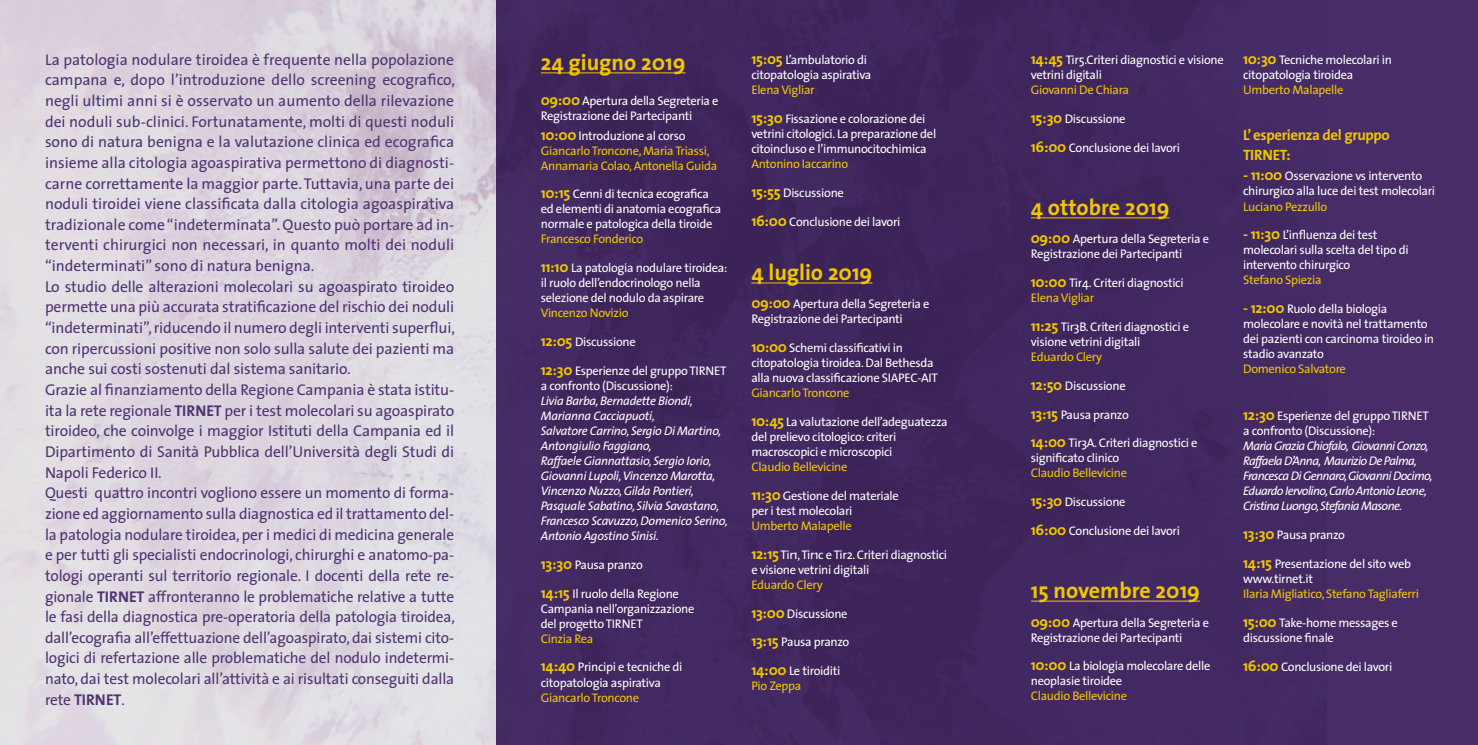
<style>
.page{position:relative;width:1478px;height:745px;background:#fff}
.page>*{position:absolute;margin:0;border:0;box-sizing:border-box;transform-origin:0 0}
.t1{font:700 22.5px "The Sans";color:#efc600}
.t2{font:15.62px/20.6px "The Sans";letter-spacing:-.01em;color:#503372}
.t3{font:700 15px/20px "The Sans";letter-spacing:-.025em;color:#efc600}
.t4{font:12.5px/15px "The Sans";letter-spacing:-.025em;color:#fff}
.t5{font:12.5px/15px "The Sans";letter-spacing:-.025em;color:#efc600}
.t6{font:italic 12.5px/15px "The Sans";letter-spacing:-.025em;color:#fff}
.t7{font:italic 12.5px/15px "The Sans";letter-spacing:-.05em;color:#fff}
.s1{font-weight:700}
.s2{font-weight:700;font-size:15px;color:#efc600}
.s3{font-weight:700;font-size:15px}
.s4{color:#fff}
.s5{color:#efc600}
</style>
<div class="page">
<div style="left:496px;top:0;width:982px;height:744px;background:#422861"></div>
<hr style="left:541px;top:73px;width:144px;height:1px;background:#efc600">
<hr style="left:751px;top:282px;width:121px;height:1px;background:#efc600">
<hr style="left:1031px;top:217px;width:138px;height:1px;background:#efc600">
<hr style="left:1031px;top:600px;width:169px;height:1px;background:#efc600">
<p class="t2" style="left:45px;top:48px;width:411px">La patologia nodulare tiroidea è frequente nella popolazione campana e, dopo l’introduzione dello screening ecografico, negli ultimi anni si è osservato un aumento della rilevazione dei noduli sub-clinici. Fortunatamente, molti di questi noduli sono di natura benigna e la valutazione clinica ed ecografica insieme alla citologia agoaspirativa permettono di diagnosti&shy;carne correttamente la maggior parte. Tuttavia, una parte dei noduli tiroidei viene classificata dalla citologia agoaspirativa tradizionale come “indeterminata”. Questo può portare ad in&shy;terventi chirurgici non necessari, in quanto molti dei noduli “indeterminati” sono di natura benigna.<br>Lo studio delle alterazioni molecolari su agoaspirato tiroideo permette una più accurata stratificazione del rischio dei noduli “indeterminati”, riducendo il numero degli interventi superflui, con ripercussioni positive non solo sulla salute dei pazienti ma anche sui costi sostenuti dal sistema sanitario.<br>Grazie al finanziamento della Regione Campania è stata istitu&shy;ita la rete regionale <span class="s1">TIRNET</span> per i test molecolari su agoaspirato tiroideo, che coinvolge i maggior Istituti della Campania ed il Dipartimento di Sanità Pubblica dell’Università degli Studi di Napoli Federico II.<br>Questi quattro incontri vogliono essere un momento di forma&shy;zione ed aggiornamento sulla diagnostica ed il trattamento del&shy;la patologia nodulare tiroidea, per i medici di medicina generale e per tutti gli specialisti endocrinologi, chirurghi e anatomo-pa&shy;tologi operanti sul territorio regionale. I docenti della rete re&shy;gionale <span class="s1">TIRNET</span> affronteranno le problematiche relative a tutte le fasi della diagnostica pre-operatoria della patologia tiroidea, dall’ecografia all’effettuazione dell’agoaspirato, dai sistemi cito&shy;logici di refertazione alle problematiche del nodulo indetermi&shy;nato, dai test molecolari all’attività e ai risultati conseguiti dalla rete <span class="s1">TIRNET</span>.</p>
<h1 class="t1" style="left:541px;top:43px;width:146px">24 giugno 2019</h1>
<p class="t4" style="left:541px;top:92px;width:179px"><span class="s2">09:00</span> Apertura della Segreteria e<br>Registrazione dei Partecipanti</p>
<p class="t5" style="left:541px;top:127px;width:178px"><span class="s3">10:00</span> <span class="s4">Introduzione al corso<br></span>Giancarlo Troncone, Maria Triassi,<br>Annamaria Colao, Antonella Guida</p>
<p class="t4" style="left:541px;top:186px;width:182px"><span class="s2">10:15</span> Cenni di tecnica ecografica ed elementi di anatomia ecografica normale e patologica della tiroide</p>
<p class="t5" style="left:541px;top:231px;width:104px">Francesco Fonderico</p>
<p class="t4" style="left:541px;top:260px;width:188px"><span class="s2">11:10</span> La patologia nodulare tiroidea: il ruolo dell’endocrinologo nella selezione del nodulo da aspirare</p>
<p class="t5" style="left:541px;top:305px;width:89px">Vincenzo Novizio</p>
<p class="t4" style="left:541px;top:334px;width:96px"><span class="s2">12:05</span> Discussione</p>
<p class="t4" style="left:541px;top:362px;width:187px"><span class="s2">12:30</span> Esperienze del gruppo TIRNET a confronto (Discussione):</p>
<p class="t6" style="left:541px;top:392px;width:188px">Livia Barba, Bernadette Biondi, Marianna Cacciapuoti,<br>Salvatore Carrino, Sergio Di Martino, Antongiulio Faggiano,<br>Raffaele Giannattasio, Sergio Iorio, Giovanni Lupoli, Vincenzo Marotta, Vincenzo Nuzzo, Gilda Pontieri, Pasquale Sabatino, Silvia Savastano, Francesco Scavuzzo, Domenico Serino, Antonio Agostino Sinisi.</p>
<p class="t4" style="left:541px;top:556px;width:103px"><span class="s2">13:30</span> Pausa pranzo</p>
<p class="t4" style="left:541px;top:585px;width:155px"><span class="s2">14:15</span> Il ruolo della Regione<br>Campania nell’organizzazione del progetto TIRNET</p>
<p class="t5" style="left:541px;top:630px;width:54px">Cinzia Rea</p>
<p class="t4" style="left:541px;top:659px;width:143px"><span class="s2">14:40</span> Principi e tecniche di citopatologia aspirativa</p>
<p class="t5" style="left:541px;top:689px;width:100px">Giancarlo Troncone</p>
<p class="t4" style="left:751px;top:52px;width:121px"><span class="s2">15:05</span> L’ambulatorio di citopatologia aspirativa</p>
<p class="t5" style="left:751px;top:82px;width:65px">Elena Vigliar</p>
<p class="t4" style="left:751px;top:111px;width:186px"><span class="s2">15:30</span> Fissazione e colorazione dei vetrini citologici. La preparazione del citoincluso e l’immunocitochimica</p>
<p class="t5" style="left:751px;top:156px;width:98px">Antonino Iaccarino</p>
<p class="t4" style="left:751px;top:184px;width:94px"><span class="s2">15:55</span> Discussione</p>
<p class="t4" style="left:751px;top:213px;width:151px"><span class="s2">16:00</span> Conclusione dei lavori</p>
<h1 class="t1" style="left:751px;top:253px;width:123px">4 luglio 2019</h1>
<p class="t4" style="left:751px;top:296px;width:180px"><span class="s2">09:00</span> Apertura della Segreteria e<br>Registrazione dei Partecipanti</p>
<p class="t4" style="left:751px;top:340px;width:188px"><span class="s2">10:00</span> Schemi classificativi in citopatologia tiroidea. Dal Bethesda alla nuova classificazione SIAPEC-AIT</p>
<p class="t5" style="left:751px;top:385px;width:100px">Giancarlo Troncone</p>
<p class="t4" style="left:751px;top:413px;width:198px"><span class="s2">10:45</span> La valutazione dell’adeguatezza del prelievo citologico: criteri macroscopici e microscopici</p>
<p class="t5" style="left:751px;top:458px;width:98px">Claudio Bellevicine</p>
<p class="t4" style="left:751px;top:487px;width:149px"><span class="s2">11:30</span> Gestione del materiale per i test molecolari</p>
<p class="t5" style="left:751px;top:517px;width:102px">Umberto Malapelle</p>
<p class="t4" style="left:751px;top:546px;width:197px"><span class="s2">12:15</span> Tir1, Tir1c e Tir2. Criteri diagnostici e visione vetrini digitali</p>
<p class="t5" style="left:751px;top:576px;width:73px">Eduardo Clery</p>
<p class="t4" style="left:751px;top:605px;width:98px"><span class="s2">13:00</span> Discussione</p>
<p class="t4" style="left:751px;top:633px;width:99px"><span class="s2">13:15</span> Pausa pranzo</p>
<p class="t4" style="left:751px;top:662px;width:90px"><span class="s2">14:00</span> Le tiroiditi<br><span class="s5">Pio Zeppa</span></p>
<p class="t4" style="left:1031px;top:52px;width:194px"><span class="s2">14:45</span> Tir5.Criteri diagnostici e visione vetrini digitali</p>
<p class="t5" style="left:1031px;top:82px;width:100px">Giovanni De Chiara</p>
<p class="t4" style="left:1031px;top:111px;width:96px"><span class="s2">15:30</span> Discussione</p>
<p class="t4" style="left:1031px;top:139px;width:151px"><span class="s2">16:00</span> Conclusione dei lavori</p>
<h1 class="t1" style="left:1031px;top:188px;width:140px">4 ottobre 2019</h1>
<p class="t4" style="left:1031px;top:231px;width:180px"><span class="s2">09:00</span> Apertura della Segreteria e<br>Registrazione dei Partecipanti</p>
<p class="t4" style="left:1031px;top:275px;width:154px"><span class="s2">10:00</span> Tir4. Criteri diagnostici<br><span class="s5">Elena Vigliar</span></p>
<p class="t4" style="left:1031px;top:318px;width:160px"><span class="s2">11:25</span> Tir3B. Criteri diagnostici e visione vetrini digitali</p>
<p class="t5" style="left:1031px;top:348px;width:73px">Eduardo Clery</p>
<p class="t4" style="left:1031px;top:377px;width:96px"><span class="s2">12:50</span> Discussione</p>
<p class="t4" style="left:1031px;top:406px;width:99px"><span class="s2">13:15</span> Pausa pranzo</p>
<p class="t4" style="left:1031px;top:435px;width:168px"><span class="s2">14:00</span> Tir3A. Criteri diagnostici e significato clinico</p>
<p class="t5" style="left:1031px;top:465px;width:98px">Claudio Bellevicine</p>
<p class="t4" style="left:1031px;top:493px;width:96px"><span class="s2">15:30</span> Discussione</p>
<p class="t4" style="left:1031px;top:522px;width:151px"><span class="s2">16:00</span> Conclusione dei lavori</p>
<h1 class="t1" style="left:1031px;top:571px;width:171px">15 novembre 2019</h1>
<p class="t4" style="left:1031px;top:614px;width:180px"><span class="s2">09:00</span> Apertura della Segreteria e<br>Registrazione dei Partecipanti</p>
<p class="t4" style="left:1031px;top:657px;width:181px"><span class="s2">10:00</span> La biologia molecolare delle neoplasie tiroidee</p>
<p class="t5" style="left:1031px;top:687px;width:98px">Claudio Bellevicine</p>
<p class="t4" style="left:1243px;top:52px;width:150px"><span class="s2">10:30</span> Tecniche molecolari in citopatologia tiroidea</p>
<p class="t5" style="left:1243px;top:82px;width:102px">Umberto Malapelle</p>
<p class="t3" style="left:1243px;top:125px;width:148px">L’ esperienza del gruppo<br>TIRNET:</p>
<p class="t4" style="left:1243px;top:168px;width:194px"><span class="s2">- 11:00</span> Osservazione vs intervento chirurgico alla luce dei test molecolari</p>
<p class="t5" style="left:1243px;top:198px;width:86px">Luciano Pezzullo</p>
<p class="t4" style="left:1243px;top:227px;width:167px"><span class="s2">- 11:30</span> L’influenza dei test molecolari sulla scelta del tipo di intervento chirurgico</p>
<p class="t5" style="left:1243px;top:272px;width:80px">Stefano Spiezia</p>
<p class="t4" style="left:1243px;top:301px;width:192px"><span class="s2">- 12:00</span> Ruolo della biologia molecolare e novità nel trattamento dei pazienti con carcinoma tiroideo in stadio avanzato</p>
<p class="t5" style="left:1243px;top:361px;width:104px">Domenico Salvatore</p>
<p class="t4" style="left:1243px;top:408px;width:187px"><span class="s2">12:30</span> Esperienze del gruppo TIRNET a confronto (Discussione):</p>
<p class="t7" style="left:1243px;top:438px;width:191px">Maria Grazia Chiofalo, Giovanni Conzo, Raffaela D’Anna, Maurizio De Palma, Francesca Di Gennaro, Giovanni Docimo, Eduardo Iervolino, Carlo Antonio Leone, Cristina Luongo, Stefania Masone.</p>
<p class="t4" style="left:1243px;top:526px;width:103px"><span class="s2">13:30</span> Pausa pranzo</p>
<p class="t4" style="left:1243px;top:555px;width:169px"><span class="s2">14:15</span> Presentazione del sito web www.tirnet.it</p>
<p class="t5" style="left:1243px;top:585px;width:177px">Ilaria Migliatico, Stefano Tagliaferri</p>
<p class="t4" style="left:1243px;top:614px;width:156px"><span class="s2">15:00</span> Take-home messages e discussione finale</p>
<p class="t4" style="left:1243px;top:658px;width:151px"><span class="s2">16:00</span> Conclusione dei lavori</p>
</div>
